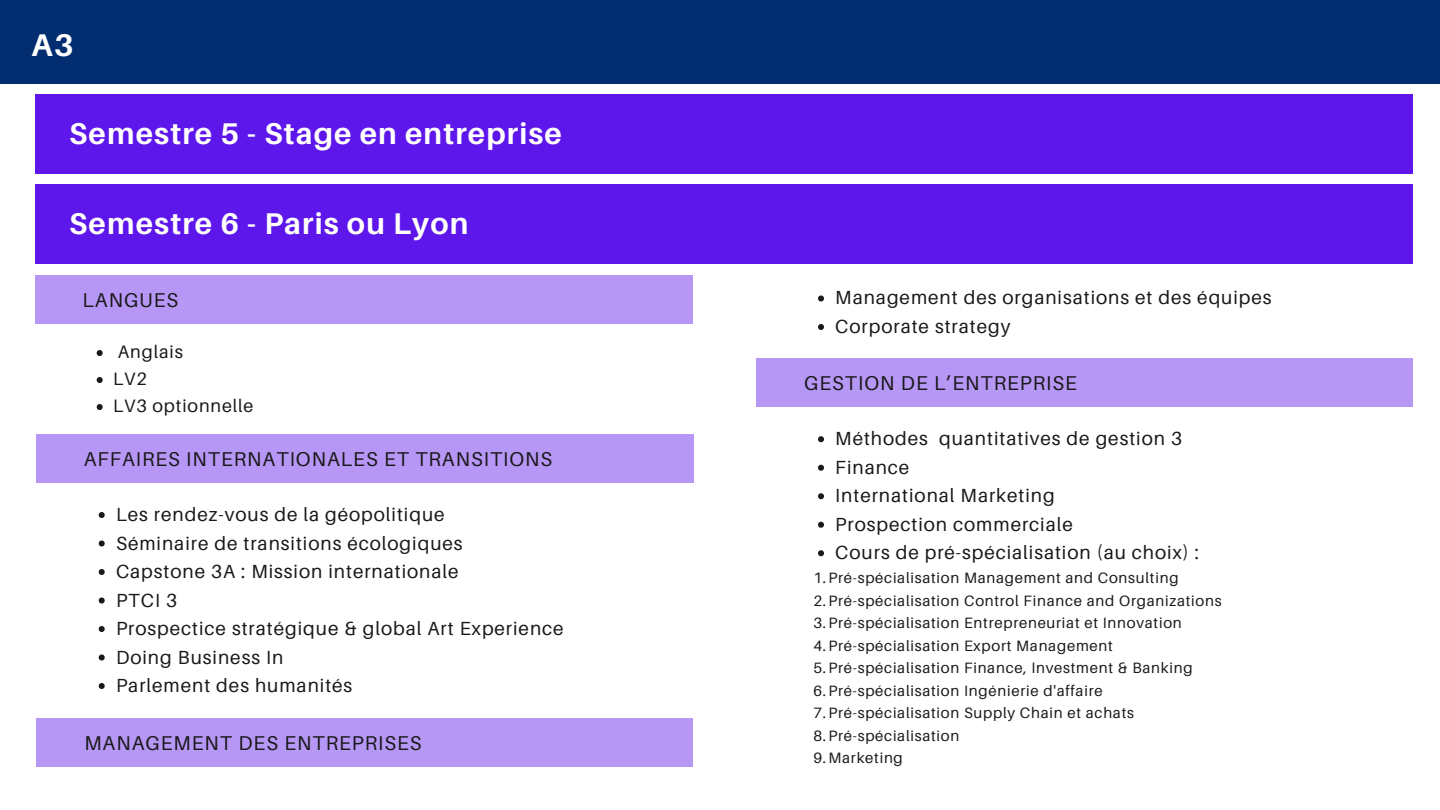
<style>
.page{position:relative;width:1440px;height:810px;background:#fff}
.page>*{position:absolute;margin:0;border:0;box-sizing:border-box;transform-origin:0 0}
.t1{font:700 31.3px "Aileron";color:#fff}
.t2{font:700 30px "Aileron";letter-spacing:.04em;color:#fff}
.t3{font:20px "Aileron";letter-spacing:.05em;color:#191919}
.t4{font:19px "Aileron";letter-spacing:.05em;color:#191919}
.t5{font:18px "Aileron";letter-spacing:.05em;color:#191919}
.t6{font:15px "Aileron";letter-spacing:.05em;color:#191919}
</style>
<div class="page">
<div style="left:35px;top:275px;width:658px;height:48px;background:#b797f6"></div>
<svg style="left:97px;top:350px;width:6px;height:6px"></svg>
<svg style="left:97px;top:377px;width:6px;height:6px"></svg>
<svg style="left:97px;top:404px;width:6px;height:6px"></svg>
<div style="left:35px;top:184px;width:1378px;height:80px;background:#5e17eb"></div>
<svg style="left:818px;top:295px;width:6px;height:6px"></svg>
<svg style="left:818px;top:324px;width:6px;height:6px"></svg>
<div style="left:37px;top:719px;width:656px;height:48px;background:#b797f6"></div>
<svg style="left:818px;top:436px;width:6px;height:6px"></svg>
<svg style="left:818px;top:465px;width:6px;height:6px"></svg>
<svg style="left:818px;top:493px;width:6px;height:6px"></svg>
<svg style="left:818px;top:522px;width:6px;height:6px"></svg>
<svg style="left:818px;top:550px;width:6px;height:6px"></svg>
<div style="left:757px;top:358px;width:656px;height:49px;background:#b797f6"></div>
<div style="left:0;top:0;width:1440px;height:83px;background:#022e71"></div>
<div style="left:36px;top:434px;width:658px;height:49px;background:#b797f6"></div>
<svg style="left:99px;top:512px;width:6px;height:6px"></svg>
<svg style="left:99px;top:541px;width:6px;height:6px"></svg>
<svg style="left:99px;top:569px;width:6px;height:6px"></svg>
<svg style="left:99px;top:598px;width:6px;height:6px"></svg>
<svg style="left:99px;top:626px;width:6px;height:6px"></svg>
<svg style="left:99px;top:655px;width:6px;height:6px"></svg>
<svg style="left:99px;top:683px;width:6px;height:6px"></svg>
<div style="left:35px;top:94px;width:1378px;height:79px;background:#5e17eb"></div>
<p class="t1" style="left:32px;top:26px;width:43px">A3</p>
<p class="t2" style="left:69px;top:115px;width:494px">Semestre 5 - Stage en entreprise</p>
<p class="t2" style="left:69px;top:205px;width:401px">Semestre 6 - Paris ou Lyon</p>
<p class="t3" style="left:82px;top:287px;width:97px">LANGUES</p>
<p class="t5" style="left:118px;top:341px;width:67px">Anglais</p>
<p class="t5" style="left:113px;top:368px;width:35px">LV2</p>
<p class="t5" style="left:113px;top:395px;width:142px">LV3 optionnelle</p>
<p class="t3" style="left:84px;top:446px;width:470px">AFFAIRES INTERNATIONALES ET TRANSITIONS</p>
<p class="t4" style="left:116px;top:503px;width:330px">Les rendez-vous de la géopolitique</p>
<p class="t4" style="left:116px;top:531px;width:348px">Séminaire de transitions écologiques</p>
<p class="t4" style="left:116px;top:560px;width:344px">Capstone 3A : Mission internationale</p>
<p class="t4" style="left:116px;top:588px;width:63px">PTCI 3</p>
<p class="t4" style="left:116px;top:617px;width:449px">Prospectice stratégique &amp; global Art Experience</p>
<p class="t4" style="left:116px;top:645px;width:169px">Doing Business In</p>
<p class="t4" style="left:116px;top:674px;width:238px">Parlement des humanités</p>
<p class="t3" style="left:84px;top:731px;width:339px">MANAGEMENT DES ENTREPRISES</p>
<p class="t4" style="left:835px;top:286px;width:438px">Management des organisations et des équipes</p>
<p class="t4" style="left:835px;top:315px;width:177px">Corporate strategy</p>
<p class="t3" style="left:804px;top:370px;width:274px">GESTION DE L’ENTREPRISE</p>
<p class="t4" style="left:835px;top:427px;width:348px">Méthodes quantitatives de gestion 3</p>
<p class="t4" style="left:835px;top:455px;width:76px">Finance</p>
<p class="t4" style="left:835px;top:484px;width:221px">International Marketing</p>
<p class="t4" style="left:835px;top:512px;width:239px">Prospection commerciale</p>
<p class="t4" style="left:835px;top:541px;width:365px">Cours de pré-spécialisation (au choix) :</p>
<p class="t6" style="left:814px;top:569px;width:367px">1.Pré-spécialisation Management and Consulting</p>
<p class="t6" style="left:814px;top:591px;width:410px">2.Pré-spécialisation Control Finance and Organizations</p>
<p class="t6" style="left:814px;top:614px;width:370px">3.Pré-spécialisation Entrepreneuriat et Innovation</p>
<p class="t6" style="left:814px;top:636px;width:301px">4.Pré-spécialisation Export Management</p>
<p class="t6" style="left:814px;top:659px;width:381px">5.Pré-spécialisation Finance, Investment &amp; Banking</p>
<p class="t6" style="left:814px;top:681px;width:291px">6.Pré-spécialisation Ingénierie d'affaire</p>
<p class="t6" style="left:814px;top:704px;width:322px">7.Pré-spécialisation Supply Chain et achats</p>
<p class="t6" style="left:814px;top:726px;width:147px">8.Pré-spécialisation</p>
<p class="t6" style="left:814px;top:749px;width:91px">9.Marketing</p>
</div>
